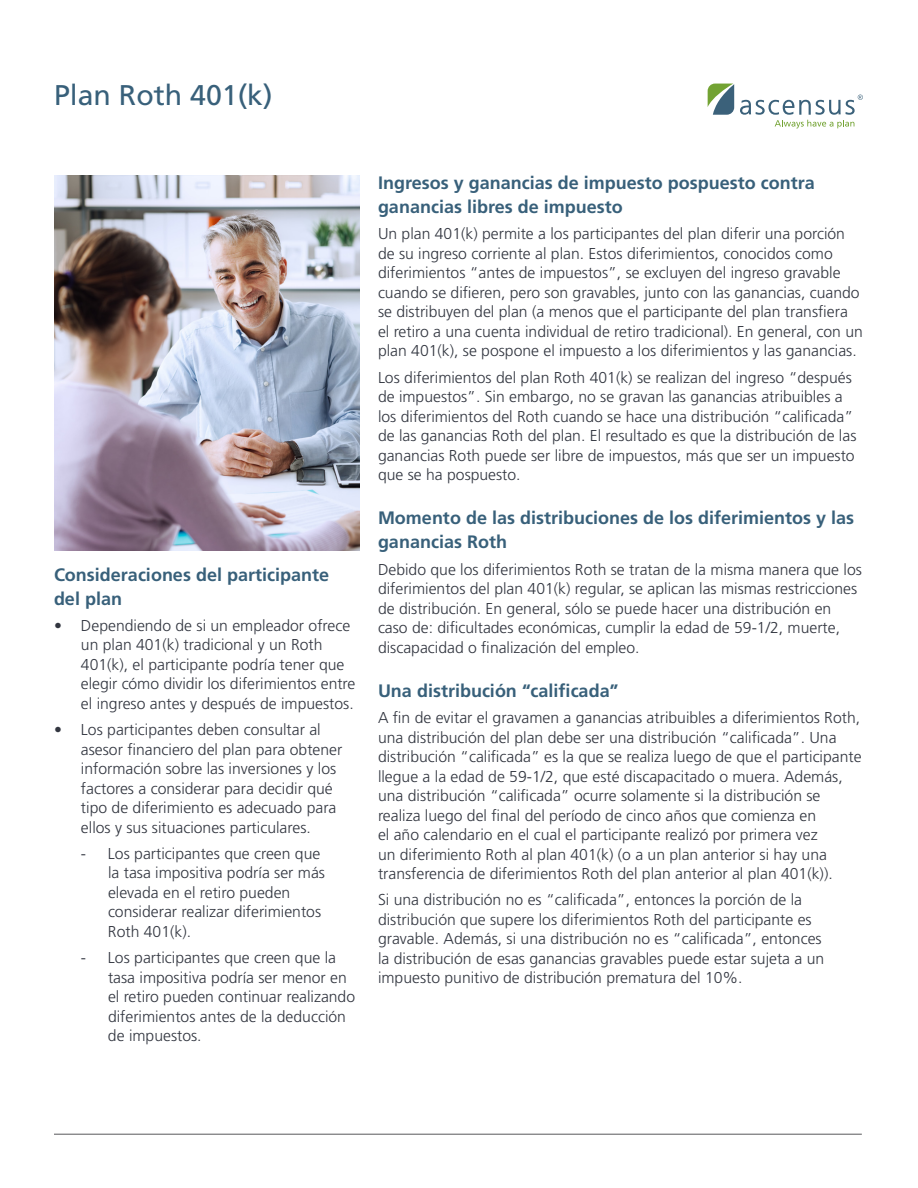
<style>
.page{position:relative;width:918px;height:1188px;background:#fff}
.page>*{position:absolute;margin:0;border:0;box-sizing:border-box;transform-origin:0 0}
.Headline{font:28.5px "Frutiger LT Std";color:#38607a}
.Subheader{font:700 18px/24px "Frutiger LT Std";color:#38607a}
.Bullets{font:300 15.75px/19.5px "Frutiger LT Std";color:#323640}
</style>
<div class="page">
<hr style="left:54px;top:1134px;width:808px;height:1px;background:#57585a">
<img style="left:54px;top:176px;width:306px;height:375px">
<svg style="left:708px;top:84px;width:26px;height:31px"></svg>
<svg style="left:740px;top:95px;width:123px;height:33px"></svg>
<p class="Headline" style="left:54px;top:79px;width:220px">Plan Roth 401(k)</p>
<p class="Subheader" style="left:54px;top:562px;width:277px">Consideraciones del participante del plan</p>
<p class="Bullets" style="left:81px;top:616px;width:276px;text-indent:-27px">• Dependiendo de si un empleador ofrece un plan 401(k) tradicional y un Roth 401(k), el participante podría tener que elegir cómo dividir los diferimientos entre el ingreso antes y después de impuestos.</p>
<p class="Bullets" style="left:81px;top:720px;width:263px;text-indent:-27px">• Los participantes deben consultar al asesor financiero del plan para obtener información sobre las inversiones y los factores a considerar para decidir qué tipo de diferimiento es adecuado para ellos y sus situaciones particulares.</p>
<p class="Bullets" style="left:108px;top:844px;width:219px;text-indent:-27px">- Los participantes que creen que la tasa impositiva podría ser más elevada en el retiro pueden considerar realizar diferimientos<br>Roth 401(k).</p>
<p class="Bullets" style="left:108px;top:948px;width:249px;text-indent:-27px">- Los participantes que creen que la tasa impositiva podría ser menor en el retiro pueden continuar realizando diferimientos antes de la deducción de impuestos.</p>
<p class="Subheader" style="left:378px;top:171px;width:438px">Ingresos y ganancias de impuesto pospuesto contra ganancias libres de impuesto</p>
<p class="Bullets" style="left:378px;top:224px;width:486px">Un plan 401(k) permite a los participantes del plan diferir una porción de su ingreso corriente al plan. Estos diferimientos, conocidos como diferimientos “antes de impuestos”, se excluyen del ingreso gravable cuando se difieren, pero son gravables, junto con las ganancias, cuando se distribuyen del plan (a menos que el participante del plan transfiera el retiro a una cuenta individual de retiro tradicional). En general, con un plan 401(k), se pospone el impuesto a los diferimientos y las ganancias.</p>
<p class="Bullets" style="left:378px;top:368px;width:480px">Los diferimientos del plan Roth 401(k) se realizan del ingreso “después de impuestos”. Sin embargo, no se gravan las ganancias atribuibles a los diferimientos del Roth cuando se hace una distribución “calificada” de las ganancias Roth del plan. El resultado es que la distribución de las ganancias Roth puede ser libre de impuestos, más que ser un impuesto que se ha pospuesto.</p>
<p class="Subheader" style="left:378px;top:506px;width:478px">Momento de las distribuciones de los diferimientos y las ganancias Roth</p>
<p class="Bullets" style="left:378px;top:560px;width:485px">Debido que los diferimientos Roth se tratan de la misma manera que los diferimientos del plan 401(k) regular, se aplican las mismas restricciones de distribución. En general, sólo se puede hacer una distribución en caso de: dificultades económicas, cumplir la edad de 59-1/2, muerte, discapacidad o finalización del empleo.</p>
<p class="Subheader" style="left:378px;top:679px;width:242px">Una distribución “calificada”</p>
<p class="Bullets" style="left:378px;top:708px;width:485px">A fin de evitar el gravamen a ganancias atribuibles a diferimientos Roth, una distribución del plan debe ser una distribución “calificada”. Una distribución “calificada” es la que se realiza luego de que el participante llegue a la edad de 59-1/2, que esté discapacitado o muera. Además, una distribución “calificada” ocurre solamente si la distribución se realiza luego del final del período de cinco años que comienza en<br>el año calendario en el cual el participante realizó por primera vez<br>un diferimiento Roth al plan 401(k) (o a un plan anterior si hay una transferencia de diferimientos Roth del plan anterior al plan 401(k)).</p>
<p class="Bullets" style="left:378px;top:890px;width:448px">Si una distribución no es “calificada”, entonces la porción de la distribución que supere los diferimientos Roth del participante es gravable. Además, si una distribución no es “calificada”, entonces la distribución de esas ganancias gravables puede estar sujeta a un impuesto punitivo de distribución prematura del 10%.</p>
</div>
